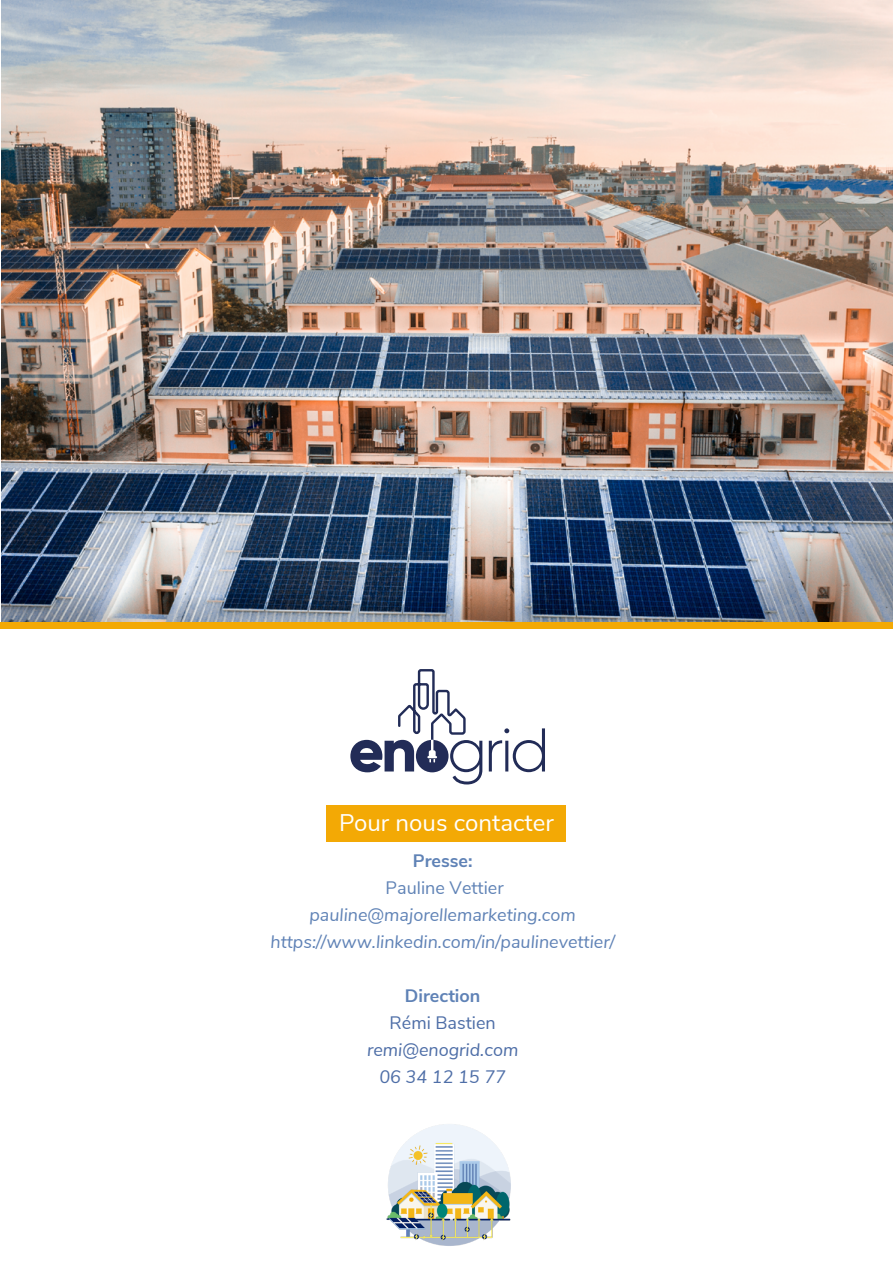
<style>
.page{position:relative;width:893px;height:1263px;background:#fff}
.page>*{position:absolute;margin:0;border:0;box-sizing:border-box;transform-origin:0 0}
.t1{font:24px "Nunito Sans";color:#fff}
.t2{font:italic 18px/27px "Nunito Sans";color:#5f82b6;text-align:center}
.t3{font:italic 18px/27px "Nunito Sans";color:#4e6ea7;text-align:center}
.t4{font:18px "Nunito Sans";color:#4e6ea7}
.t5{font:700 18px "Nunito Sans";color:#5f82b6}
.s1{font-weight:700;font-style:normal;color:#6083b6}
.s2{font-weight:700;font-style:normal}
.s3{font-style:normal;color:#6083b6}
.s4{color:#6083b6}
</style>
<div class="page">
<img style="left:386px;top:1124px;width:125px;height:122px">
<svg style="left:489px;top:728px;width:56px;height:44px"></svg>
<svg style="left:350px;top:669px;width:132px;height:115px"></svg>
<div style="left:327px;top:805px;width:239px;height:36px;background:#f3a905"></div>
<img style="left:1px;top:0;width:892px;height:622px">
<div style="left:0;top:622px;width:893px;height:7px;background:#f3a905"></div>
<h1 class="t1" style="left:339px;top:805px;width:216px">Pour nous contacter</h1>
<p class="t2" style="left:270px;top:846px;width:346px"><span class="s1">Pr</span><span class="s2">esse:<br></span><span class="s3">Pauline Vettier </span><span class="s4">pauline@majorelle</span>marke<span class="s4">ting.com </span>https://www.linkedin.com/in/paulinevettier/</p>
<p class="t5" style="left:405px;top:982px;width:77px">Direction</p>
<p class="t4" style="left:390px;top:1009px;width:108px">Rémi Bastien</p>
<p class="t3" style="left:367px;top:1035px;width:153px">remi@enogrid.com<br>06 34 12 15 77</p>
</div>
